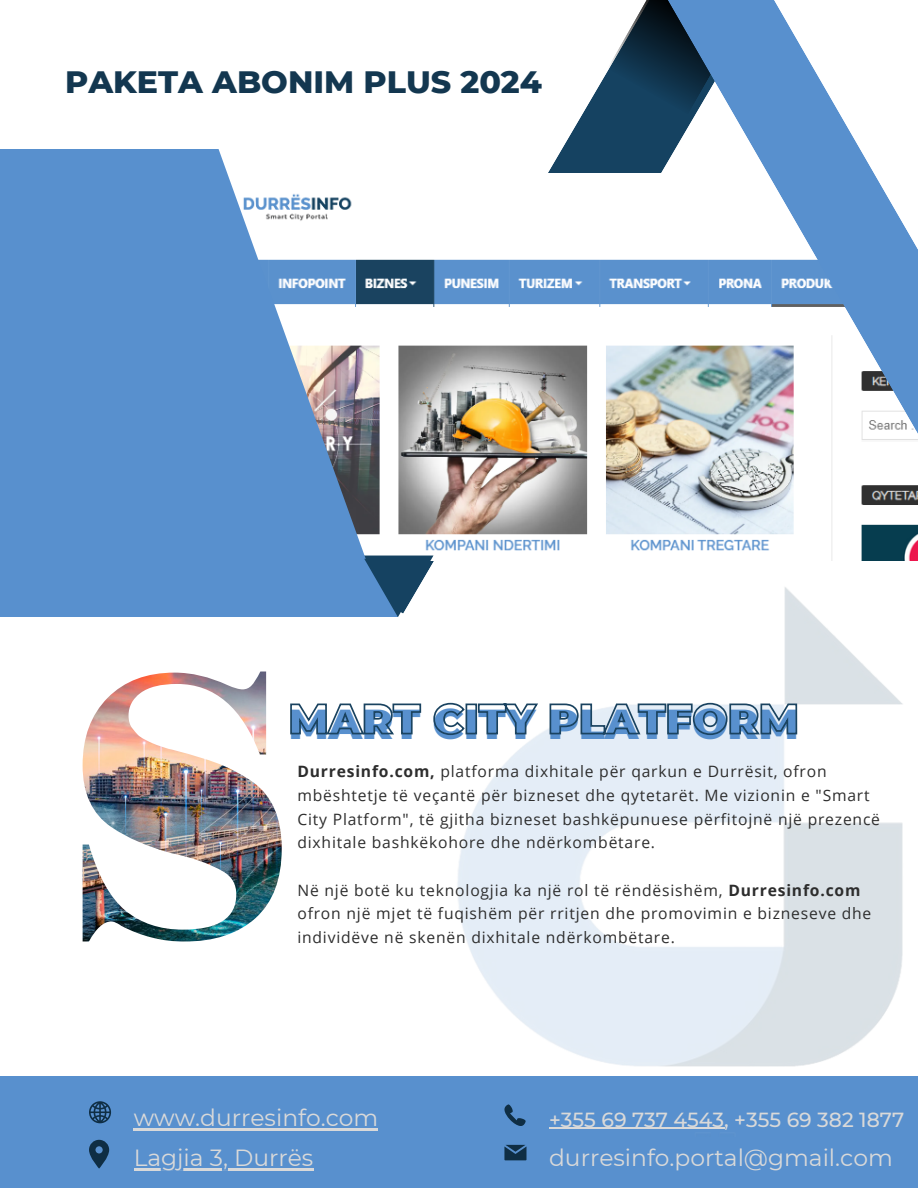
<style>
.page{position:relative;width:918px;height:1188px;background:#fff}
.page>*{position:absolute;margin:0;border:0;box-sizing:border-box;transform-origin:0 0}
.t1{font:900 41.7px "Montserrat";color:#5890ce}
.t2{font:800 31.65px "Montserrat";color:#133750}
.t3{font:23.4px "Montserrat";color:#d9d9d9}
.t4{font:500 20.4px "Montserrat";color:#d9d9d9}
.t5{font:15.6px/23.7px "Open Sans";letter-spacing:.05em;color:#2d2d2d}
.s1{color:rgb(0 0 0/0)}
.s2{font-weight:700}
</style>
<div class="page">
<svg style="left:433px;top:72px;width:223px;height:490px"></svg>
<svg style="left:607px;top:0;width:49px;height:115px"></svg>
<img style="left:366px;top:174px;width:290px;height:387px">
<svg style="left:656px;top:0;width:262px;height:561px"></svg>
<div style="left:0;top:556px;width:433px;height:61px;background:#5890ce"></div>
<svg style="left:0;top:149px;width:366px;height:410px;background:#6e9ccf"></svg>
<div style="left:0;top:1076px;width:918px;height:112px;background:#5890ce"></div>
<img style="left:243px;top:567px;width:660px;height:564px">
<svg style="left:89px;top:1101px;width:22px;height:22px"></svg>
<svg style="left:89px;top:1140px;width:20px;height:29px"></svg>
<svg style="left:504px;top:1145px;width:23px;height:15px"></svg>
<svg style="left:504px;top:1105px;width:22px;height:21px"></svg>
<img style="left:83px;top:672px;width:199px;height:270px">
<svg style="left:289px;top:702px;width:509px;height:34px"></svg>
<hr style="left:134px;top:1128px;width:244px;height:2px;background:#d9d9d9">
<hr style="left:549px;top:1128px;width:175px;height:1px;background:#d9d9d9">
<hr style="left:134px;top:1168px;width:179px;height:2px;background:#d9d9d9">
<p class="t2" style="left:65px;top:62px;width:478px">PAKETA ABONIM PLUS 2024</p>
<p class="t1" style="left:289px;top:698px;width:512px">M<span class="s1">M</span>A<span class="s1">A</span>R<span class="s1">R</span>T<span class="s1">T</span> C<span class="s1">C</span>I<span class="s1">I</span>T<span class="s1">T</span>Y<span class="s1">Y</span> P<span class="s1">P</span>L<span class="s1">L</span>A<span class="s1">A</span>T<span class="s1">T</span>F<span class="s1">F</span>O<span class="s1">O</span>R<span class="s1">R</span>M<span class="s1">M</span></p>
<p class="t5" style="left:297px;top:759px;width:584px"><span class="s2">Durresinfo.com,</span> platforma dixhitale për qarkun e Durrësit, ofron mbështetje të veçantë për bizneset dhe qytetarët. Me vizionin e "Smart City Platform", të gjitha bizneset bashkëpunuese përfitojnë një prezencë dixhitale bashkëkohore dhe ndërkombëtare.</p>
<p class="t5" style="left:297px;top:878px;width:576px">Në një botë ku teknologjia ka një rol të rëndësishëm, <span class="s2">Durresinfo.com </span>ofron një mjet të fuqishëm për rritjen dhe promovimin e bizneseve dhe individëve në skenën dixhitale ndërkombëtare.</p>
<p class="t3" style="left:134px;top:1103px;width:246px">www.durresinfo.com</p>
<p class="t4" style="left:549px;top:1107px;width:357px">+355 69 737 4543, +355 69 382 1877</p>
<p class="t3" style="left:134px;top:1143px;width:181px">Lagjia 3, Durrës</p>
<p class="t3" style="left:549px;top:1143px;width:345px">durresinfo.portal@gmail.com</p>
</div>
